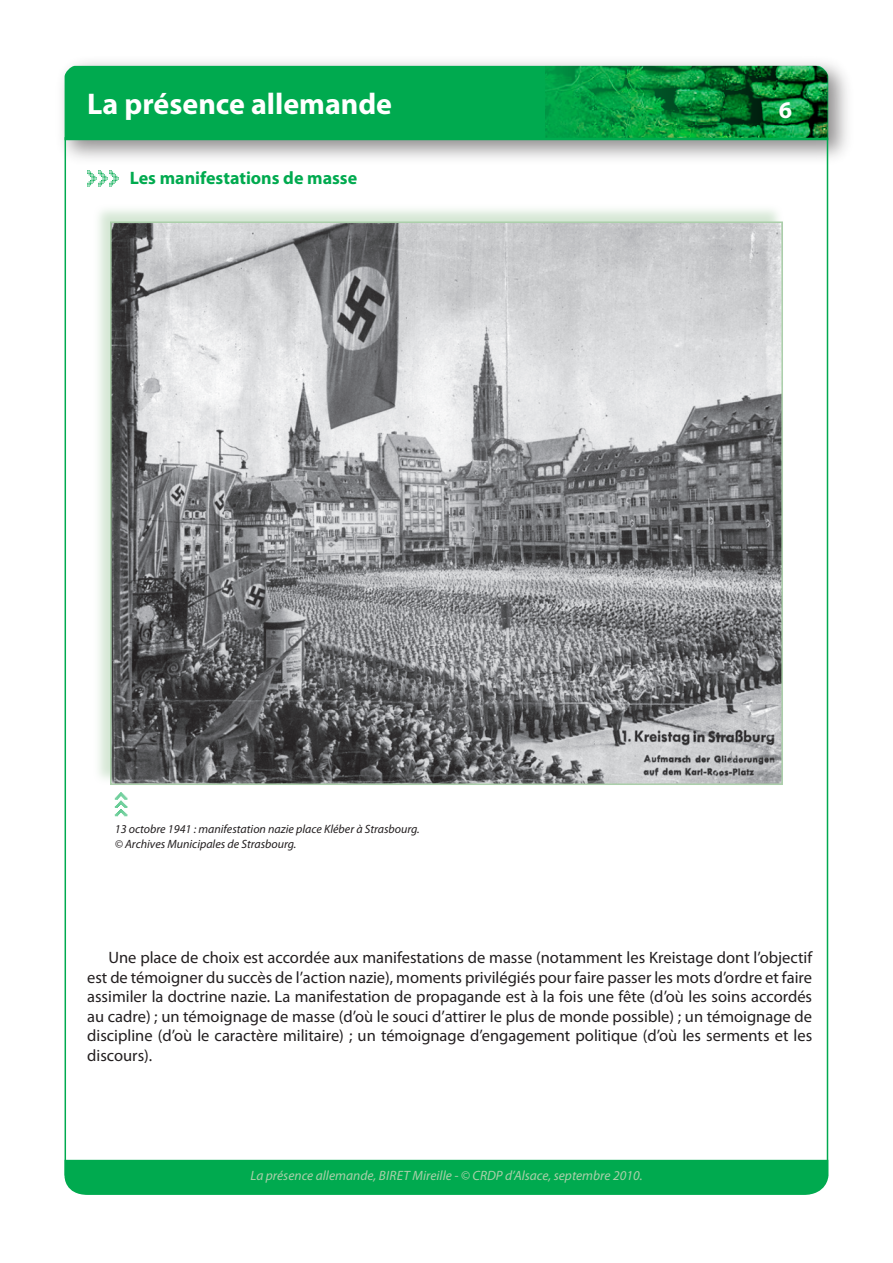
<style>
.page{position:relative;width:893px;height:1263px;background:#fff}
.page>*{position:absolute;margin:0;border:0;box-sizing:border-box;transform-origin:0 0}
.t1{font:700 30px "Myriad Pro";color:#fff}
.t2{font:700 24px "Myriad Pro";color:#fff}
.sous-titre_2{font:700 18px "Myriad Pro";color:#00aa4f}
.paragraphe_normal{font:16.5px/19.5px "Myriad Pro";color:#231f20;text-align:justify}
.t3{font:italic 13.5px "Myriad Pro";color:#abcfaa}
.paragraphe_normal-2{font:italic 12px/15px "Myriad Pro";color:#231f20}
</style>
<div class="page">
<img style="left:62px;top:62px;width:786px;height:111px">
<div style="left:65px;top:66px;width:763px;height:74px;background:#00aa4f"></div>
<hr style="left:65px;top:137px;width:1px;height:1038px;background:#00aa4f">
<hr style="left:827px;top:138px;width:1px;height:1038px;background:#00aa4f">
<div style="left:65px;top:1160px;width:763px;height:35px;background:#00aa4f"></div>
<img style="left:546px;top:66px;width:281px;height:72px">
<svg style="left:87px;top:170px;width:32px;height:17px"></svg>
<div style="left:92px;top:203px;width:691px;height:582px;background:#abcfaa;opacity:.5"></div>
<img style="left:113px;top:224px;width:667px;height:558px">
<svg style="left:115px;top:792px;width:12px;height:24px"></svg>
<h1 class="t1" style="left:87px;top:84px;width:306px">La présence allemande</h1>
<p class="sous-titre_2" style="left:130px;top:166px;width:229px">Les manifestations de masse</p>
<p class="paragraphe_normal-2" style="left:115px;top:821px;width:307px">13 octobre 1941 : manifestation nazie place Kléber à Strasbourg. © Archives Municipales de Strasbourg.</p>
<h2 class="t2" style="left:779px;top:94px;width:15px">6</h2>
<p class="paragraphe_normal" style="left:87px;top:948px;width:727px;text-indent:21px">Une place de choix est accordée aux manifestations de masse (notamment les Kreistage dont l’objectif est de témoigner du succès de l’action nazie), moments privilégiés pour faire passer les mots d’ordre et faire assimiler la doctrine nazie. La manifestation de propagande est à la fois une fête (d’où les soins accordés au cadre) ; un témoignage de masse (d’où le souci d’attirer le plus de monde possible) ; un témoignage de discipline (d’où le caractère militaire) ; un témoignage d’engagement politique (d’où les serments et les discours).</p>
<p class="t3" style="left:250px;top:1167px;width:394px">La présence allemande, BIRET Mireille - © CRDP d’Alsace, septembre 2010.</p>
</div>
